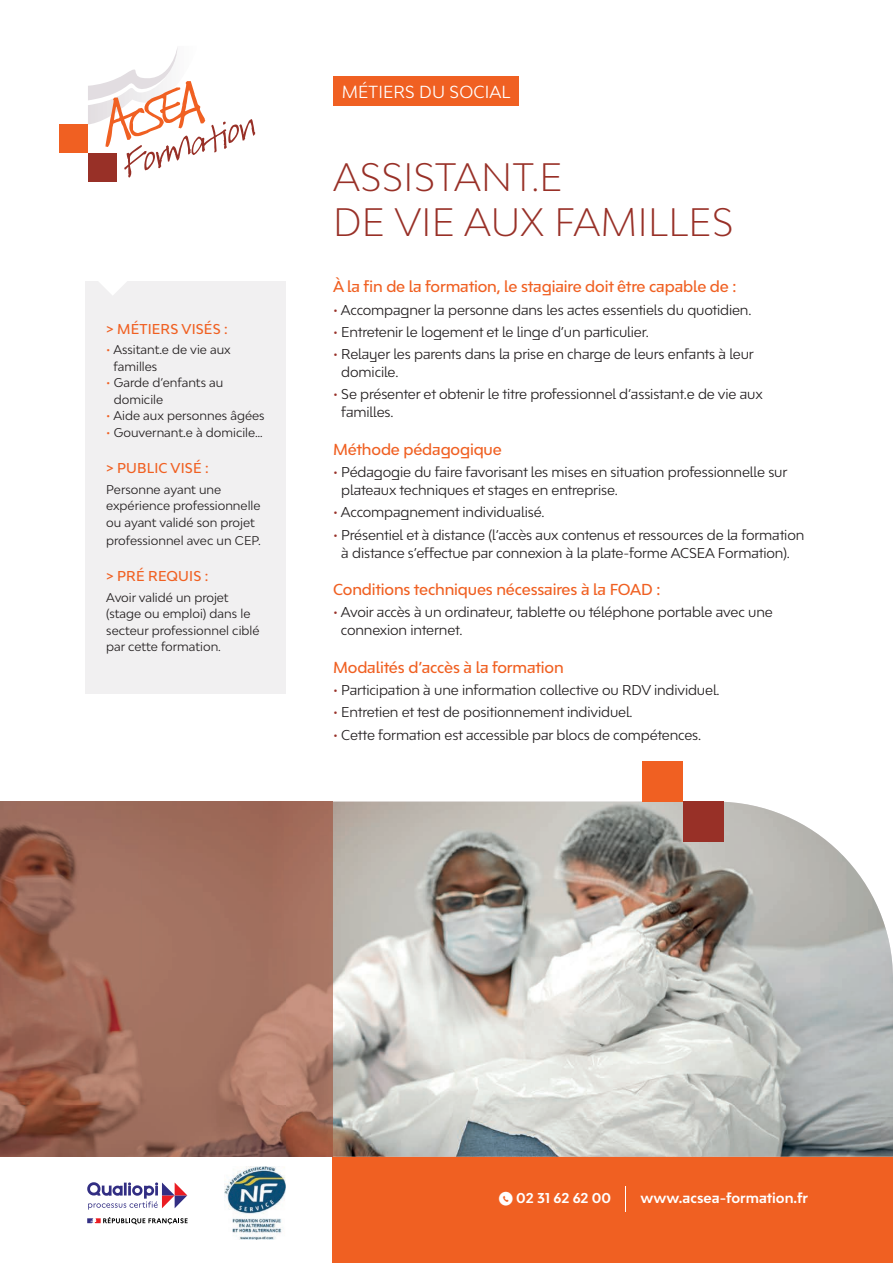
<style>
.page{position:relative;width:893px;height:1263px;background:#fff}
.page>*{position:absolute;margin:0;border:0;box-sizing:border-box;transform-origin:0 0}
.t1{font:300 37.5px/45px "Bw Modelica SS02";letter-spacing:.01em;color:#983027}
.t2{font:16.5px "Bw Modelica SS02";letter-spacing:.01em;color:#fff}
.t3{font:500 15px "Bw Modelica SS02";letter-spacing:-.01em;color:#f06022}
.t4{font:13.5px/18px "Bw Modelica SS02";letter-spacing:-.01em;color:#231f20}
.t5{font:500 13.5px "Bw Modelica SS02";letter-spacing:.01em;color:#f06022}
.t6{font:700 13.5px "Bw Modelica SS02";color:#fff}
.t7{font:12px/16.5px "Bw Modelica";color:#231f20}
.s1{color:#f06022}
.s2{color:#983027}
.s3{font-family:"Social Media Circled";font-weight:400}
</style>
<div class="page">
<div style="left:59px;top:124px;width:29px;height:29px;background:#f06022"></div>
<div style="left:88px;top:153px;width:29px;height:29px;background:#983027"></div>
<svg style="left:88px;top:47px;width:167px;height:131px"></svg>
<div style="left:333px;top:1157px;width:560px;height:106px;background:#f06022"></div>
<svg style="left:625px;top:1186px;width:1px;height:26px"></svg>
<svg style="left:87px;top:1182px;width:100px;height:27px"></svg>
<svg style="left:87px;top:1217px;width:101px;height:7px"></svg>
<img style="left:225px;top:1166px;width:61px;height:73px">
<img style="left:333px;top:801px;width:560px;height:356px">
<img style="left:0;top:801px;width:333px;height:356px">
<div style="left:333px;top:76px;width:186px;height:30px;background:#f06022"></div>
<div style="left:643px;top:761px;width:40px;height:40px;background:#f06022"></div>
<div style="left:683px;top:801px;width:40px;height:41px;background:#983027"></div>
<div style="left:85px;top:281px;width:201px;height:412px;background:#f1f0f1"></div>
<svg style="left:99px;top:281px;width:28px;height:14px"></svg>
<p class="t5" style="left:106px;top:320px;width:123px">&gt; MÉTIERS VISÉS :</p>
<p class="t7" style="left:113px;top:341px;width:119px;text-indent:-7px"><span class="s1">•</span> Assitant.e de vie aux familles</p>
<p class="t7" style="left:114px;top:374px;width:111px;text-indent:-8px"><span class="s1">•</span> Garde d’enfants au domicile</p>
<p class="t7" style="left:106px;top:407px;width:160px"><span class="s1">•</span> Aide aux personnes âgées</p>
<p class="t7" style="left:106px;top:424px;width:158px"><span class="s1">•</span> Gouvernant.e à domicile…</p>
<p class="t5" style="left:106px;top:459px;width:104px">&gt; PUBLIC VISÉ :</p>
<p class="t7" style="left:106px;top:481px;width:156px">Personne ayant une expérience professionnelle ou ayant validé son projet</p>
<p class="t7" style="left:106px;top:532px;width:156px">professionnel avec un CEP.</p>
<p class="t5" style="left:106px;top:567px;width:104px">&gt; PRÉ REQUIS :</p>
<p class="t7" style="left:106px;top:588px;width:155px">Avoir validé un projet (stage ou emploi) dans le secteur professionnel ciblé par cette formation.</p>
<p class="t2" style="left:342px;top:81px;width:170px">MÉTIERS DU SOCIAL</p>
<h1 class="t1" style="left:333px;top:154px;width:402px">ASSISTANT.E<br>DE VIE AUX FAMILLES</h1>
<p class="t3" style="left:333px;top:277px;width:405px">À la fin de la formation, le stagiaire doit être capable de :</p>
<p class="t4" style="left:333px;top:300px;width:420px"><span class="s2">•</span> Accompagner la personne dans les actes essentiels du quotidien.</p>
<p class="t4" style="left:333px;top:322px;width:317px"><span class="s2">•</span> Entretenir le logement et le linge d’un particulier.</p>
<p class="t4" style="left:341px;top:345px;width:414px;text-indent:-8px"><span class="s2">•</span> Relayer les parents dans la prise en charge de leurs enfants à leur domicile.</p>
<p class="t4" style="left:341px;top:385px;width:423px;text-indent:-8px"><span class="s2">•</span> Se présenter et obtenir le titre professionnel d’assistant.e de vie aux familles.</p>
<p class="t3" style="left:333px;top:440px;width:170px">Méthode pédagogique</p>
<p class="t4" style="left:341px;top:463px;width:448px;text-indent:-8px"><span class="s2">•</span> Pédagogie du faire favorisant les mises en situation professionnelle sur plateaux techniques et stages en entreprise.</p>
<p class="t4" style="left:333px;top:503px;width:213px"><span class="s2">•</span> Accompagnement individualisé.</p>
<p class="t4" style="left:333px;top:525px;width:473px;text-align:center"><span class="s2">•</span> Présentiel et à distance (l’accès aux contenus et ressources de la formation à distance s’effectue par connexion à la plate-forme ACSEA Formation).</p>
<p class="t3" style="left:333px;top:580px;width:329px">Conditions techniques nécessaires à la FOAD :</p>
<p class="t4" style="left:341px;top:603px;width:433px;text-indent:-8px"><span class="s2">•</span> Avoir accès à un ordinateur, tablette ou téléphone portable avec une connexion internet.</p>
<p class="t3" style="left:333px;top:658px;width:232px">Modalités d’accès à la formation</p>
<p class="t4" style="left:333px;top:681px;width:388px"><span class="s2">•</span> Participation à une information collective ou RDV individuel.</p>
<p class="t4" style="left:333px;top:703px;width:301px"><span class="s2">•</span> Entretien et test de positionnement individuel.</p>
<p class="t4" style="left:333px;top:725px;width:370px"><span class="s2">•</span> Cette formation est accessible par blocs de compétences.</p>
<p class="t6" style="left:499px;top:1189px;width:114px"><span class="s3">m</span> 02 31 62 62 00</p>
<p class="t6" style="left:641px;top:1189px;width:169px">www.acsea-formation.fr</p>
</div>
